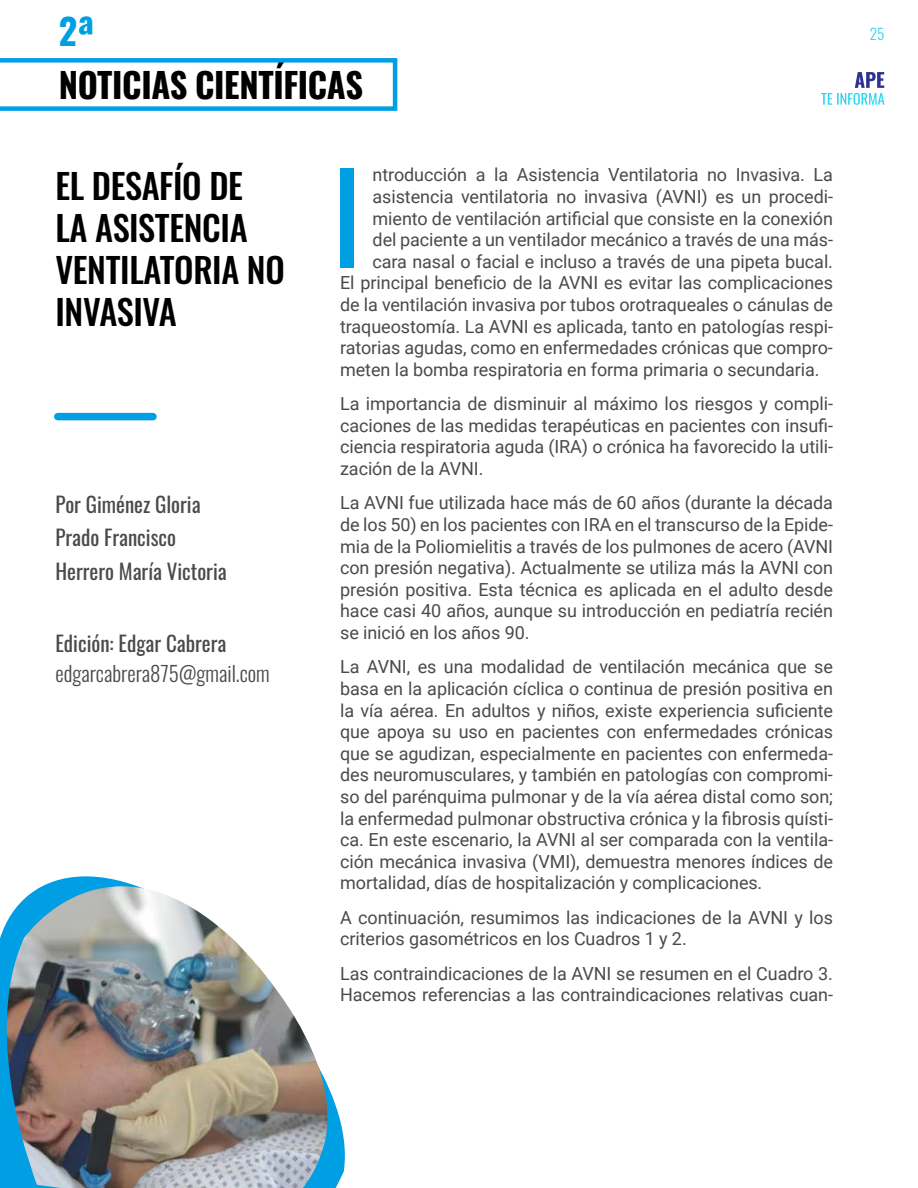
<style>
.page{position:relative;width:918px;height:1188px;background:#fff}
.page>*{position:absolute;margin:0;border:0;box-sizing:border-box;transform-origin:0 0}
.t1{font:139.5px "Roboto";color:#009fe3}
.t2{font:700 36px "Oswald";color:#009fe3}
.t3{font:500 34.5px/42px "Oswald";letter-spacing:-.01em;color:#000}
.t4{font:700 34.5px "Oswald";letter-spacing:-.01em;color:#000}
.t5{font:21px/33.8px "Oswald Regular 400";color:#4a4a49}
.t6{font:300 21px "Oswald";color:#4a4a49}
.t7{font:18px/21.6px "Roboto";letter-spacing:-.005em;color:#4a4a49;text-align:justify}
.t8{font:300 15px "Oswald";color:#2dd6f0}
</style>
<div class="page">
<svg style="left:821px;top:72px;width:63px;height:33px"></svg>
<svg style="left:0;top:58px;width:397px;height:53px"></svg>
<div style="left:58px;top:413px;width:95px;height:7px;background:#009fe3"></div>
<svg style="left:0;top:876px;width:345px;height:312px"></svg>
<img style="left:5px;top:886px;width:324px;height:302px">
<h2 class="t2" style="left:59px;top:-1px;width:37px">2ª</h2>
<h3 class="t4" style="left:59px;top:54px;width:306px">NOTICIAS CIENTÍFICAS</h3>
<h3 class="t3" style="left:55px;top:162px;width:231px">EL DESAFÍO DE<br>LA ASISTENCIA<br>VENTILATORIA NO<br>INVASIVA</h3>
<p class="t5" style="left:55px;top:485px;width:173px">Por Giménez Gloria<br>Prado Francisco<br>Herrero María Victoria</p>
<p class="t5" style="left:55px;top:625px;width:173px">Edición: Edgar Cabrera</p>
<p class="t6" style="left:55px;top:655px;width:216px">edgarcabrera875@gmail.com</p>
<h1 class="t1" style="left:328px;top:121px;width:39px">I</h1>
<p class="t7" style="left:373px;top:164px;width:462px">ntroducción a la Asistencia Ventilatoria no Invasiva. La</p>
<p class="t7" style="left:373px;top:185px;width:462px">asistencia ventilatoria no invasiva (AVNI) es un procedi-</p>
<p class="t7" style="left:373px;top:207px;width:462px">miento de ventilación artificial que consiste en la conexión</p>
<p class="t7" style="left:373px;top:228px;width:462px">del paciente a un ventilador mecánico a través de una más-</p>
<p class="t7" style="left:373px;top:250px;width:462px">cara nasal o facial e incluso a través de una pipeta bucal.</p>
<p class="t7" style="left:340px;top:272px;width:494px">El principal beneficio de la AVNI es evitar las complicaciones</p>
<p class="t7" style="left:340px;top:293px;width:494px">de la ventilación invasiva por tubos orotraqueales o cánulas de</p>
<p class="t7" style="left:340px;top:315px;width:494px">traqueostomía. La AVNI es aplicada, tanto en patologías respi-</p>
<p class="t7" style="left:340px;top:336px;width:494px">ratorias agudas, como en enfermedades crónicas que compro-</p>
<p class="t7" style="left:340px;top:358px;width:481px">meten la bomba respiratoria en forma primaria o secundaria.</p>
<p class="t7" style="left:340px;top:392px;width:494px">La importancia de disminuir al máximo los riesgos y compli&shy;caciones de las medidas terapéuticas en pacientes con insufi&shy;ciencia respiratoria aguda (IRA) o crónica ha favorecido la utili&shy;zación de la AVNI.</p>
<p class="t7" style="left:340px;top:492px;width:494px">La AVNI fue utilizada hace más de 60 años (durante la década de los 50) en los pacientes con IRA en el transcurso de la Epide&shy;mia de la Poliomielitis a través de los pulmones de acero (AVNI con presión negativa). Actualmente se utiliza más la AVNI con presión positiva. Esta técnica es aplicada en el adulto desde hace casi 40 años, aunque su introducción en pediatría recién se inició en los años 90.</p>
<p class="t7" style="left:340px;top:655px;width:494px">La AVNI, es una modalidad de ventilación mecánica que se basa en la aplicación cíclica o continua de presión positiva en la vía aérea. En adultos y niños, existe experiencia suficiente que apoya su uso en pacientes con enfermedades crónicas que se agudizan, especialmente en pacientes con enfermeda&shy;des neuromusculares, y también en patologías con compromi&shy;so del parénquima pulmonar y de la vía aérea distal como son; la enfermedad pulmonar obstructiva crónica y la fibrosis quísti&shy;ca. En este escenario, la AVNI al ser comparada con la ventila&shy;ción mecánica invasiva (VMI), demuestra menores índices de mortalidad, días de hospitalización y complicaciones.</p>
<p class="t7" style="left:340px;top:906px;width:494px">A continuación, resumimos las indicaciones de la AVNI y los criterios gasométricos en los Cuadros 1 y 2.</p>
<p class="t7" style="left:340px;top:962px;width:494px">Las contraindicaciones de la AVNI se resumen en el Cuadro 3.<br>Hacemos referencias a las contraindicaciones relativas cuan-</p>
<p class="t8" style="left:870px;top:21px;width:16px">25</p>
</div>
